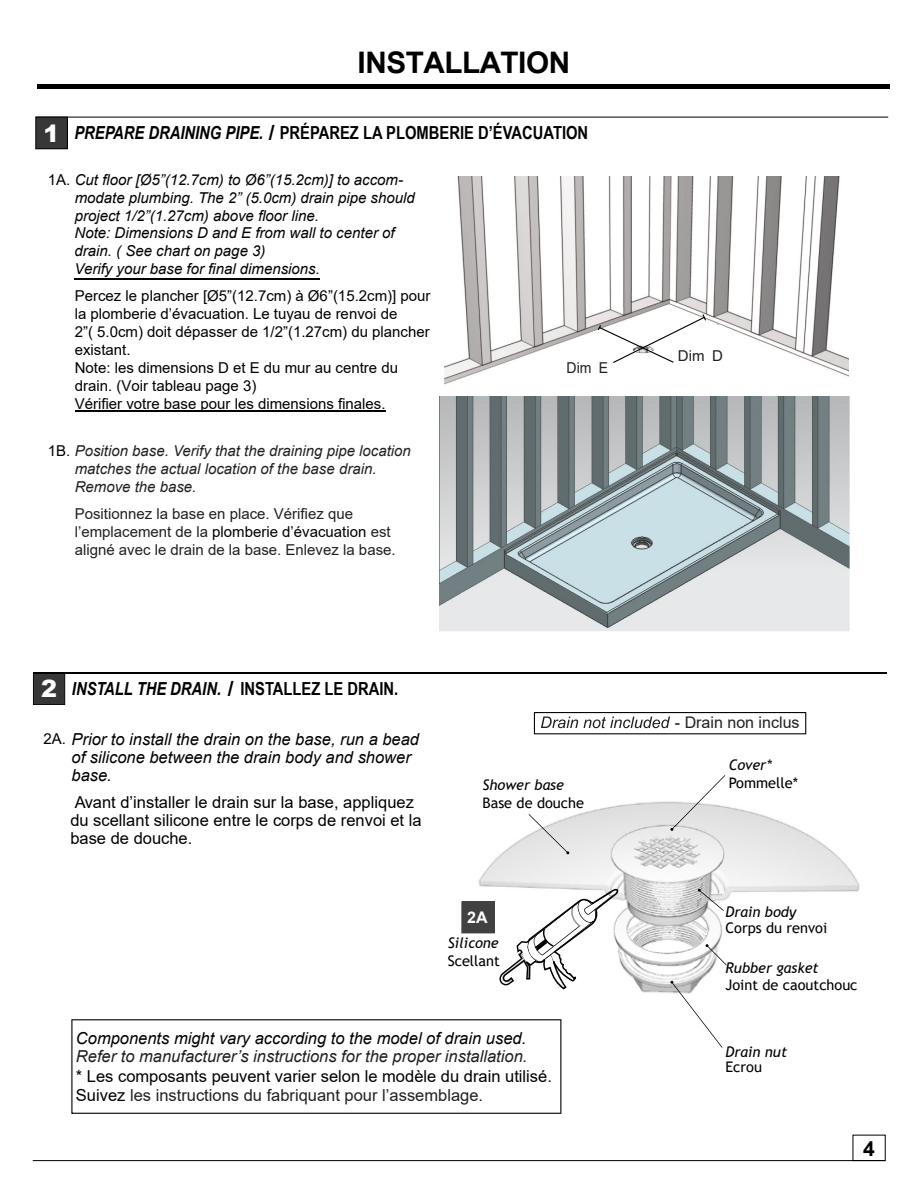
<style>
.page{position:relative;width:918px;height:1188px;background:#fff}
.page>*{position:absolute;margin:0;border:0;box-sizing:border-box;transform-origin:0 0}
.t1{font:700 29.7px "Arial";letter-spacing:-.015em;color:#000}
.t2{font:700 21px "Arial";color:#000}
.t3{font:700 18px "Arial Narrow";color:#000}
.t4{font:16.5px/18px "Arial";color:#000}
.t5{font:italic 16.5px/18px "Arial";color:#000}
.t6{font:italic 16.5px "Arial";color:#231f20}
.t7{font:16.05px "Arial";color:#231f20}
.t8{font:700 16.05px "Arial";color:#fff}
.t9{font:15px/18px "Arial";color:#000}
.t10{font:italic 15px/18px "Arial";color:#000}
.t11{font:15px/18px "Arial";color:#231f20}
.t12{font:italic 15px/18px "Arial";color:#231f20}
.t13{font:15px "Arial";color:#231f20;scale:.94 1}
.t14{font:14.55px "Trebuchet MS";color:#000}
.t15{font:italic 14.55px "Trebuchet MS";color:#000}
.s1{font-family:"Arial";font-weight:900;font-size:23.85px;color:#fff}
.s2{font-style:italic}
.s3{font-family:"Arial";font-size:21px}
.s4{font-style:normal}
.s5{font-style:normal;color:#000}
.s6{color:#000}
.s7{font-style:normal;font-size:15px}
.s8{color:#231f20}
</style>
<div class="page">
<img style="left:444px;top:177px;width:405px;height:208px">
<svg style="left:598px;top:314px;width:108px;height:49px"></svg>
<hr style="left:36px;top:117px;width:852px;height:1px;background:#000">
<div style="left:36px;top:117px;width:31px;height:32px;background:#373738"></div>
<div style="left:35px;top:117px;width:33px;height:32px;border:1px solid #000"></div>
<hr style="left:33px;top:1160px;width:852px;height:1px;background:#000">
<svg style="left:33px;top:674px;width:32px;height:31px"></svg>
<hr style="left:33px;top:673px;width:853px;height:1px;background:#000">
<img style="left:478px;top:775px;width:382px;height:284px">
<svg style="left:534px;top:712px;width:272px;height:22px"></svg>
<svg style="left:529px;top:814px;width:40px;height:40px"></svg>
<svg style="left:670px;top:775px;width:55px;height:56px"></svg>
<svg style="left:698px;top:889px;width:26px;height:22px"></svg>
<svg style="left:706px;top:944px;width:21px;height:21px"></svg>
<svg style="left:670px;top:981px;width:53px;height:67px"></svg>
<svg style="left:461px;top:889px;width:157px;height:100px"></svg>
<svg style="left:71px;top:1019px;width:490px;height:95px"></svg>
<hr style="left:75px;top:410px;width:311px;height:2px;background:#000">
<hr style="left:75px;top:278px;width:245px;height:1px;background:#000">
<img style="left:440px;top:396px;width:409px;height:235px">
<div style="left:37px;top:84px;width:853px;height:5px;background:#000"></div>
<h1 class="t1" style="left:358px;top:42px;width:214px">INSTALLATION</h1>
<p class="t3" style="left:44px;top:119px;width:546px"><span class="s1">1</span> <span class="s2">PREPARE DRAINING PIPE.</span> <span class="s3">/</span> PRÉPAREZ LA PLOMBERIE D’ÉVACUATION</p>
<p class="t10" style="left:48px;top:170px;width:357px"><span class="s4">1A.</span> Cut floor [Ø5”(12.7cm) to Ø6”(15.2cm)] to accom-</p>
<p class="t10" style="left:75px;top:188px;width:342px">modate plumbing. The 2” (5.0cm) drain pipe should project 1/2”(1.27cm) above floor line.</p>
<p class="t10" style="left:75px;top:260px;width:247px">Verify your base for final dimensions.</p>
<p class="t10" style="left:75px;top:224px;width:322px">Note: Dimensions D and E from wall to center of drain. ( See chart on page 3)</p>
<p class="t9" style="left:75px;top:287px;width:357px">Percez le plancher [Ø5”(12.7cm) à Ø6”(15.2cm)] pour la plomberie d’évacuation. Le tuyau de renvoi de<br>2”( 5.0cm) doit dépasser de 1/2”(1.27cm) du plancher existant.</p>
<p class="t9" style="left:75px;top:358px;width:325px">Note: les dimensions D et E du mur au centre du drain. (Voir tableau page 3)</p>
<p class="t9" style="left:75px;top:395px;width:312px">Vérifier votre base pour les dimensions finales.</p>
<p class="t12" style="left:48px;top:442px;width:365px"><span class="s5">1B.</span> Position base. Verify that the draining pipe location</p>
<p class="t12" style="left:75px;top:460px;width:303px">matches the actual location of the base drain.<br>Remove the base.</p>
<p class="t11" style="left:75px;top:505px;width:322px">Positionnez la base en place. Vérifiez que l’emplacement de la <span class="s6">plomberie d’évacuation</span> est aligné avec le drain de la base. Enlevez la base.</p>
<p class="t13" style="left:567px;top:357px;width:46px">Dim E</p>
<p class="t3" style="left:41px;top:675px;width:359px"><span class="s1">2</span> <span class="s2">INSTALL THE DRAIN.</span> <span class="s3">/</span> INSTALLEZ LE DRAIN.</p>
<p class="t5" style="left:72px;top:731px;width:349px;text-indent:-28px"><span class="s7">2A.</span> Prior to install the drain on the base, run a bead of silicone between the drain body and shower base.</p>
<p class="t4" style="left:70px;top:793px;width:353px">Avant d’installer le drain sur la base, appliquez du scellant silicone entre le corps de renvoi et la base de douche.</p>
<p class="t15" style="left:482px;top:776px;width:83px">Shower base</p>
<p class="t14" style="left:482px;top:793px;width:103px">Base de douche</p>
<p class="t8" style="left:467px;top:906px;width:22px">2A</p>
<p class="t15" style="left:448px;top:934px;width:52px">Silicone</p>
<p class="t14" style="left:448px;top:952px;width:54px">Scellant</p>
<p class="t5" style="left:76px;top:1029px;width:452px">Components might vary according to the model of drain used.</p>
<p class="t6" style="left:76px;top:1045px;width:453px">Refer to manufacturer’s instructions for the proper installation.</p>
<p class="t4" style="left:76px;top:1066px;width:478px;line-height:19.8px">* Les composants peuvent varier selon le modèle du drain utilisé.<br>Suivez <span class="s8">les instructions du fabriquant pour l’assemblage.</span></p>
<p class="t11" style="left:678px;top:346px;width:47px">Dim D</p>
<p class="t7" style="left:675px;top:711px;width:126px">- Drain non inclus</p>
<p class="t15" style="left:729px;top:756px;width:44px">Cover*</p>
<p class="t14" style="left:729px;top:773px;width:71px">Pommelle*</p>
<p class="t15" style="left:726px;top:903px;width:72px">Drain body</p>
<p class="t14" style="left:726px;top:919px;width:103px">Corps du renvoi</p>
<p class="t15" style="left:725px;top:959px;width:95px">Rubber gasket</p>
<p class="t14" style="left:725px;top:975px;width:134px">Joint de caoutchouc</p>
<p class="t15" style="left:725px;top:1043px;width:63px">Drain nut</p>
<p class="t14" style="left:725px;top:1058px;width:38px">Ecrou</p>
<h2 class="t2" style="left:863px;top:1133px;width:13px">4</h2>
</div>
